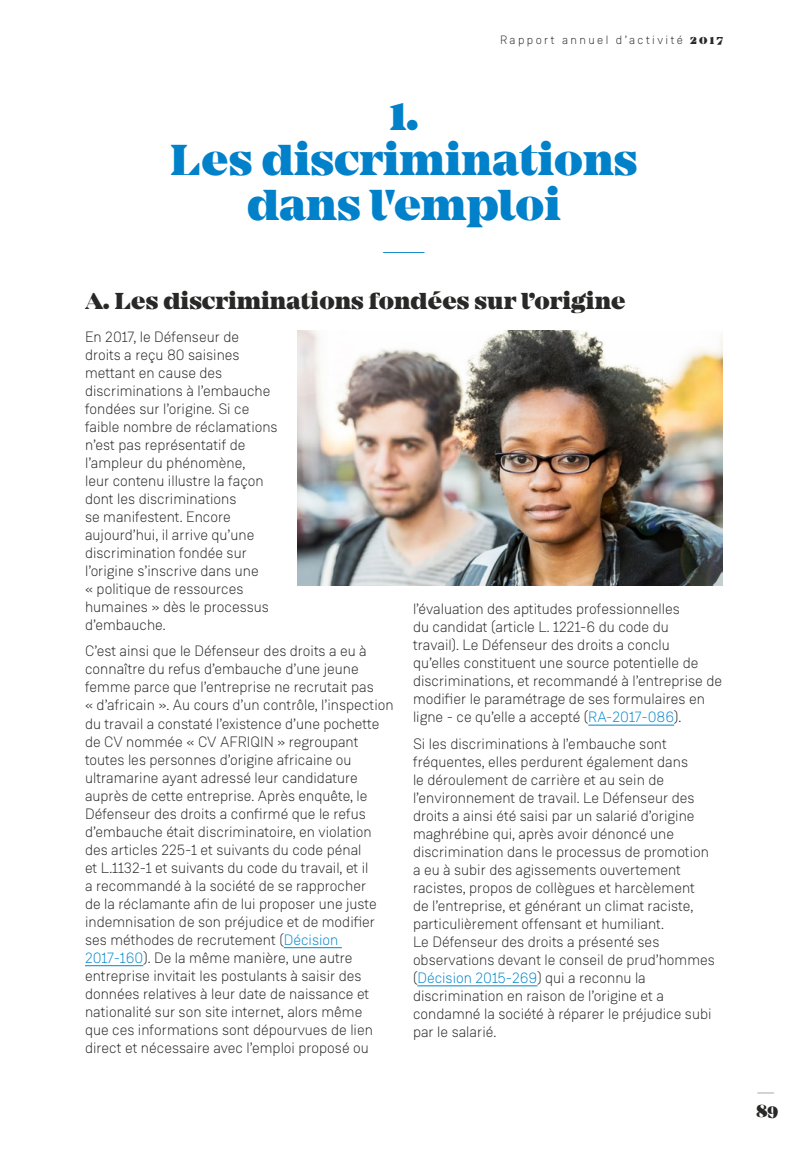
<style>
.page{position:relative;width:808px;height:1149px;background:#fff}
.page>*{position:absolute;margin:0;border:0;box-sizing:border-box;transform-origin:0 0}
.t1{font:900 45px/45px "Mirador";color:#0081c9;text-align:center}
.t2{font:900 24px "Mirador";color:#282827}
.t3{font:900 18px "Mirador";color:#282827}
.t4{font:300 15px/18px "Weissenhof Grotesk";color:#282827}
.t5{font:300 12px "Weissenhof Grotesk";letter-spacing:.2em;color:#282827}
.s1{font-family:"Mirador";font-weight:900}
.s2{color:#0086cc}
</style>
<div class="page">
<hr style="left:284px;top:947px;width:58px;height:1px;background:#0086cc">
<hr style="left:85px;top:965px;width:58px;height:1px;background:#0086cc">
<hr style="left:588px;top:724px;width:86px;height:1px;background:#0086cc">
<hr style="left:417px;top:985px;width:120px;height:1px;background:#0086cc">
<img style="left:298px;top:330px;width:425px;height:255px">
<p class="t5" style="left:500px;top:33px;width:224px">Rapport annuel d’activité <span class="s1">2017</span></p>
<h2 class="t1" style="left:170px;top:94px;width:469px">1.<br>Les discriminations dans l'emploi</h2>
<h1 class="t1" style="left:381px;top:229px;width:48px">—</h1>
<h3 class="t2" style="left:85px;top:287px;width:542px">A. Les discriminations fondées sur l’origine</h3>
<p class="t4" style="left:85px;top:327px;width:194px">En 2017, le Défenseur de droits a reçu 80 saisines mettant en cause des discriminations à l’embauche fondées sur l’origine. Si ce faible nombre de réclamations n’est pas représentatif de l’ampleur du phénomène,<br>leur contenu illustre la façon dont les discriminations<br>se manifestent. Encore aujourd’hui, il arrive qu’une discrimination fondée sur l’origine s’inscrive dans une<br>« politique de ressources humaines » dès le processus d’embauche.</p>
<p class="t4" style="left:85px;top:642px;width:310px">C’est ainsi que le Défenseur des droits a eu à connaître du refus d’embauche d’une jeune femme parce que l’entreprise ne recrutait pas<br>« d’africain ». Au cours d’un contrôle, l’inspection du travail a constaté l’existence d’une pochette de CV nommée « CV AFRIQIN » regroupant toutes les personnes d’origine africaine ou ultramarine ayant adressé leur candidature auprès de cette entreprise. Après enquête, le Défenseur des droits a confirmé que le refus d’embauche était discriminatoire, en violation des articles 225-1 et suivants du code pénal<br>et L.1132-1 et suivants du code du travail, et il<br>a recommandé à la société de se rapprocher<br>de la réclamante afin de lui proposer une juste indemnisation de son préjudice et de modifier ses méthodes de recrutement (<span class="s2">Décision 2017-160</span>). De la même manière, une autre entreprise invitait les postulants à saisir des données relatives à leur date de naissance et nationalité sur son site internet, alors même<br>que ces informations sont dépourvues de lien direct et nécessaire avec l’emploi proposé ou</p>
<p class="t4" style="left:413px;top:599px;width:311px">l’évaluation des aptitudes professionnelles<br>du candidat (article L. 1221-6 du code du<br>travail). Le Défenseur des droits a conclu<br>qu’elles constituent une source potentielle de discriminations, et recommandé à l’entreprise de modifier le paramétrage de ses formulaires en ligne - ce qu’elle a accepté (<span class="s2">RA-2017-086</span>).</p>
<p class="t4" style="left:413px;top:734px;width:303px">Si les discriminations à l’embauche sont fréquentes, elles perdurent également dans<br>le déroulement de carrière et au sein de l’environnement de travail. Le Défenseur des droits a ainsi été saisi par un salarié d’origine maghrébine qui, après avoir dénoncé une discrimination dans le processus de promotion a eu à subir des agissements ouvertement racistes, propos de collègues et harcèlement<br>de l’entreprise, et générant un climat raciste, particulièrement offensant et humiliant.<br>Le Défenseur des droits a présenté ses observations devant le conseil de prud’hommes (<span class="s2">Décision 2015-269</span>) qui a reconnu la discrimination en raison de l’origine et a condamné la société à réparer le préjudice subi par le salarié.</p>
<p class="t3" style="left:756px;top:1099px;width:23px">89</p>
</div>
